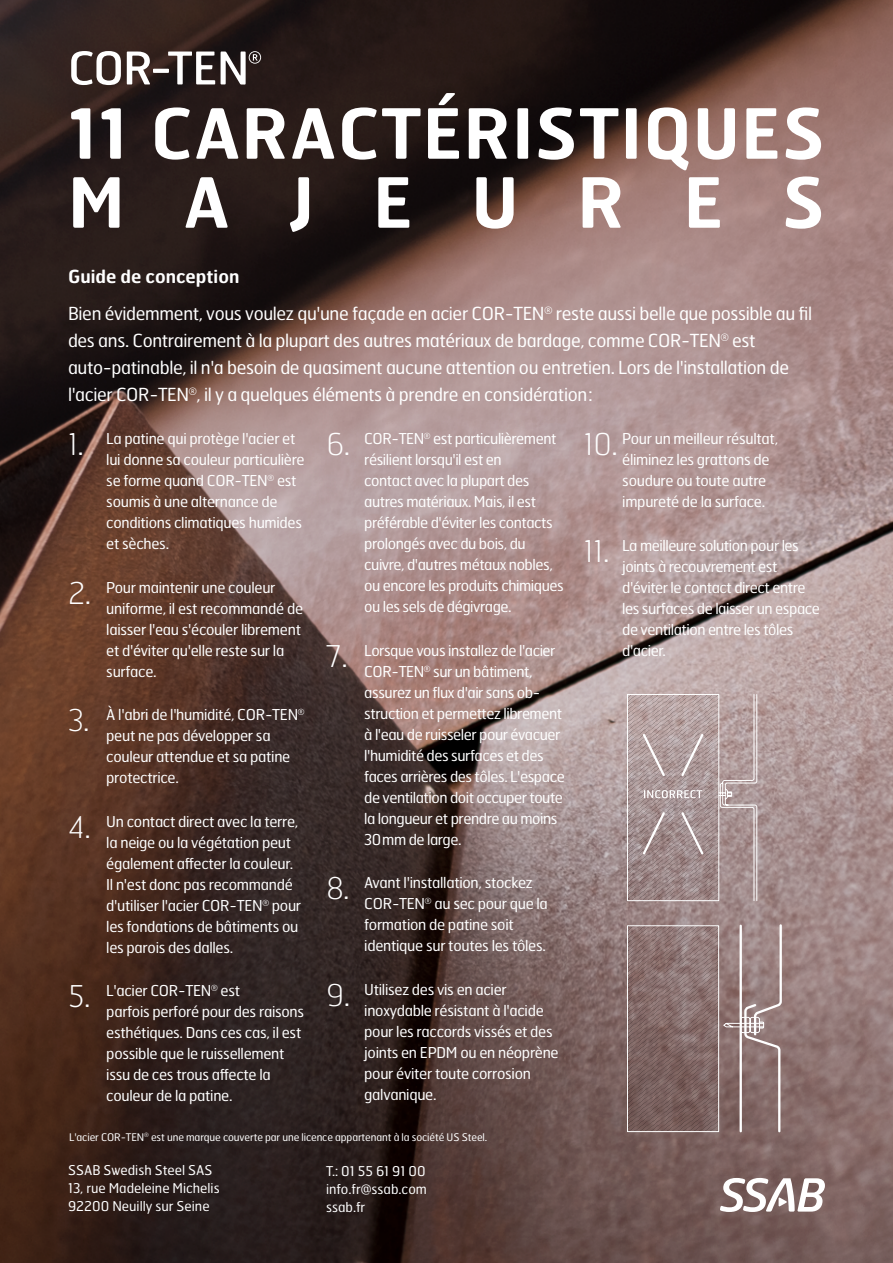
<style>
.page{position:relative;width:893px;height:1263px;background:#fff}
.page>*{position:absolute;margin:0;border:0;box-sizing:border-box;transform-origin:0 0}
.t1{font:600 69px/69px "Hermes FB";letter-spacing:.02em;color:#fff}
.t2{font:18px/27px "Hermes FB";letter-spacing:-.02em;color:#fff}
.t3{font:15px/21px "Hermes FB";letter-spacing:-.02em;color:#fff}
.t4{font:13.5px/18px "Hermes FB";color:#fff}
.t5{font:10.5px "Hermes FB";letter-spacing:-.01em;color:#fff}
.s1{font-weight:600}
.s2{font-weight:100;font-size:30px}
</style>
<div class="page">
<img style="left:0;top:0;width:893px;height:1263px">
<svg style="left:720px;top:1178px;width:105px;height:34px"></svg>
<svg style="left:71px;top:51px;width:50px;height:34px"></svg>
<svg style="left:127px;top:52px;width:88px;height:32px"></svg>
<svg style="left:221px;top:51px;width:40px;height:34px"></svg>
<svg style="left:627px;top:925px;width:91px;height:207px;background:#856d6b"></svg>
<svg style="left:629px;top:696px;width:88px;height:203px;background:#a89494"></svg>
<div style="left:627px;top:694px;width:92px;height:207px;border:1px solid #fff"></div>
<svg style="left:718px;top:694px;width:64px;height:438px;background:#a5908f"></svg>
<svg style="left:641px;top:732px;width:64px;height:124px;background:#ae9c9c"></svg>
<h1 class="t1" style="left:68px;top:97px;width:758px">11 CARACTÉRISTIQUES<br>MAJEURES</h1>
<p class="t2" style="left:68px;top:257px;width:746px;line-height:37.5px"><span class="s1">Guide de conception<br></span>Bien évidemment, vous voulez qu'une façade en acier COR-TEN<sup>®</sup> reste aussi belle que possible au fil</p>
<p class="t2" style="left:68px;top:327px;width:722px">des ans. Contrairement à la plupart des autres matériaux de bardage, comme COR-TEN<sup>®</sup> est auto-patinable, il n'a besoin de quasiment aucune attention ou entretien. Lors de l'installation de l'acier COR-TEN<sup>®</sup>, il y a quelques éléments à prendre en considération :</p>
<p class="t3" style="left:106px;top:428px;width:200px;text-indent:-38px"><span class="s2">1.</span> La patine qui protège l'acier et lui donne sa couleur particulière se forme quand COR-TEN<sup>®</sup> est soumis à une alternance de conditions climatiques humides et sèches.</p>
<p class="t3" style="left:106px;top:576px;width:198px;text-indent:-38px"><span class="s2">2.</span> Pour maintenir une couleur uniforme, il est recommandé de laisser l'eau s'écouler librement et d'éviter qu'elle reste sur la surface.</p>
<p class="t3" style="left:106px;top:704px;width:200px;text-indent:-38px"><span class="s2">3.</span> À l'abri de l'humidité, COR-TEN<sup>® </sup>peut ne pas développer sa couleur attendue et sa patine protectrice.</p>
<p class="t3" style="left:106px;top:810px;width:196px;text-indent:-38px"><span class="s2">4.</span> Un contact direct avec la terre, la neige ou la végétation peut également affecter la couleur.<br>Il n'est donc pas recommandé d'utiliser l'acier COR-TEN<sup>®</sup> pour les fondations de bâtiments ou les parois des dalles.</p>
<p class="t3" style="left:106px;top:980px;width:199px;text-indent:-38px"><span class="s2">5.</span> L'acier COR-TEN<sup>®</sup> est<br>parfois perforé pour des raisons esthétiques. Dans ces cas, il est possible que le ruissellement issu de ces trous affecte la couleur de la patine.</p>
<p class="t3" style="left:364px;top:428px;width:201px;text-indent:-38px"><span class="s2">6.</span> COR-TEN<sup>®</sup> est particulièrement résilient lorsqu'il est en<br>contact avec la plupart des autres matériaux. Mais, il est préférable d'éviter les contacts prolongés avec du bois, du cuivre, d'autres métaux nobles, ou encore les produits chimiques ou les sels de dégivrage.</p>
<p class="t3" style="left:364px;top:639px;width:202px;text-indent:-38px"><span class="s2">7.</span> Lorsque vous installez de l'acier<br>COR-TEN<sup>®</sup> sur un bâtiment, assurez un flux d'air sans ob&shy;struction et permettez librement à l'eau de ruisseler pour évacuer l'humidité des surfaces et des faces arrières des tôles. L'espace de ventilation doit occuper toute la longueur et prendre au moins<br>30 mm de large.</p>
<p class="t3" style="left:364px;top:872px;width:185px;text-indent:-38px"><span class="s2">8.</span> Avant l'installation, stockez<br>COR-TEN<sup>®</sup> au sec pour que la formation de patine soit identique sur toutes les tôles.</p>
<p class="t3" style="left:364px;top:978px;width:196px;text-indent:-38px"><span class="s2">9.</span> Utilisez des vis en acier inoxydable résistant à l'acide pour les raccords vissés et des joints en EPDM ou en néoprène pour éviter toute corrosion galvanique.</p>
<p class="t5" style="left:69px;top:1130px;width:419px">L'acier COR-TEN<sup>®</sup> est une marque couverte par une licence appartenant à la société US Steel.</p>
<p class="t4" style="left:68px;top:1161px;width:153px">SSAB Swedish Steel SAS<br>13, rue Madeleine Michelis<br>92200 Neuilly sur Seine</p>
<p class="t4" style="left:326px;top:1162px;width:102px;text-align:justify">T.: 01 55 61 91 00 info.fr@ssab.com ssab.fr</p>
<p class="t3" style="left:622px;top:428px;width:157px;text-indent:-38px"><span class="s2">10.</span> Pour un meilleur résultat, éliminez les grattons de soudure ou toute autre impureté de la surface.</p>
<p class="t3" style="left:622px;top:534px;width:199px;text-indent:-38px"><span class="s2">11.</span> La meilleure solution pour les joints à recouvrement est d'éviter le contact direct entre les surfaces de laisser un espace de ventilation entre les tôles d'acier.</p>
</div>
